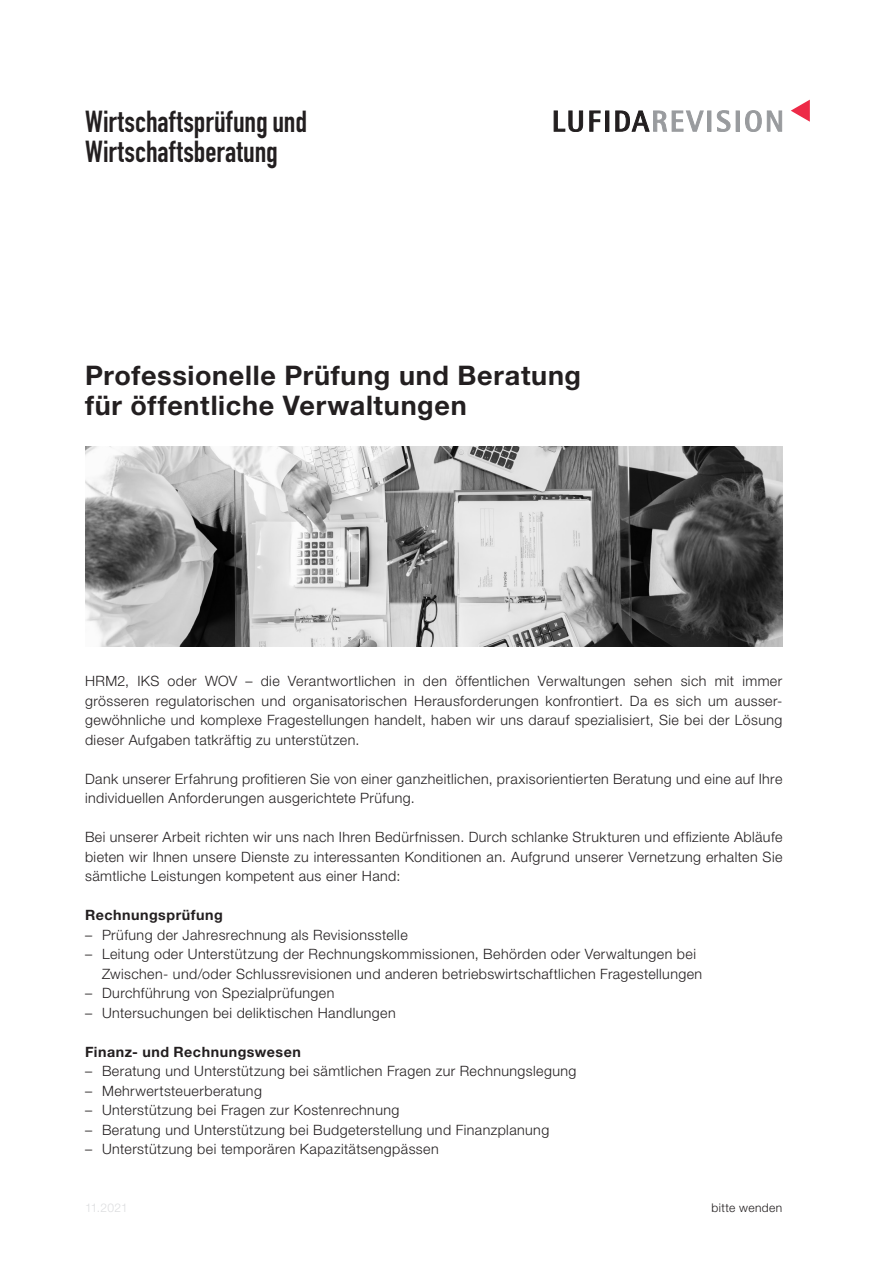
<style>
.page{position:relative;width:893px;height:1263px;background:#fff}
.page>*{position:absolute;margin:0;border:0;box-sizing:border-box;transform-origin:0 0}
.t1{font:30px/30px "DIN Engschrift Std";color:#231f20}
.t2{font:700 27px/30px "Helvetica Neue LT Pro";letter-spacing:.025em;color:#231f20}
.t3{font:300 14.25px/19.5px "Helvetica Neue LT Pro";letter-spacing:.03em;color:#231f20;text-align:justify}
.t4{font:700 14.25px "Helvetica Neue LT Pro";letter-spacing:.035em;color:#231f20}
.t5{font:300 12px "Helvetica Neue LT Pro";letter-spacing:.035em;color:#231f20}
.t6{font:300 12px "Helvetica Neue LT Pro";letter-spacing:.005em;color:#dcdddf}
</style>
<div class="page">
<svg style="left:554px;top:110px;width:29px;height:22px"></svg>
<svg style="left:589px;top:110px;width:12px;height:22px"></svg>
<div style="left:605px;top:111px;width:4px;height:20px;border:1px solid #231f20"></div>
<svg style="left:615px;top:110px;width:89px;height:22px"></svg>
<div style="left:707px;top:111px;width:4px;height:20px;border:1px solid #999b9e"></div>
<svg style="left:717px;top:110px;width:14px;height:22px"></svg>
<div style="left:736px;top:111px;width:4px;height:20px;border:1px solid #999b9e"></div>
<svg style="left:745px;top:110px;width:37px;height:22px"></svg>
<svg style="left:791px;top:100px;width:19px;height:22px"></svg>
<img style="left:85px;top:446px;width:697px;height:200px">
<h1 class="t1" style="left:85px;top:107px;width:224px">Wirtschaftsprüfung und<br>Wirtschaftsberatung</h1>
<h2 class="t2" style="left:85px;top:360px;width:498px">Professionelle Prüfung und Beratung für öffentliche Verwaltungen</h2>
<p class="t3" style="left:85px;top:671px;width:699px">HRM2, IKS oder WOV – die Verantwortlichen in den öffentlichen Verwaltungen sehen sich mit immer grösseren regulatorischen und organisatorischen Herausforderungen konfrontiert. Da es sich um ausser&shy;gewöhnliche und komplexe Fragestellungen handelt, haben wir uns darauf spezialisiert, Sie bei der Lösung dieser Aufgaben tatkräftig zu unterstützen.</p>
<p class="t3" style="left:85px;top:768px;width:699px">Dank unserer Erfahrung profitieren Sie von einer ganzheitlichen, praxisorientierten Beratung und eine auf Ihre individuellen Anforderungen ausgerichtete Prüfung.</p>
<p class="t3" style="left:85px;top:827px;width:699px">Bei unserer Arbeit richten wir uns nach Ihren Bedürfnissen. Durch schlanke Strukturen und effiziente Abläufe bieten wir Ihnen unsere Dienste zu interessanten Konditionen an. Aufgrund unserer Vernetzung erhalten Sie sämtliche Leistungen kompetent aus einer Hand:</p>
<p class="t4" style="left:85px;top:906px;width:139px">Rechnungsprüfung</p>
<p class="t3" style="left:85px;top:924px;width:324px">– Prüfung der Jahresrechnung als Revisionsstelle</p>
<p class="t3" style="left:102px;top:944px;width:602px;text-indent:-17px">– Leitung oder Unterstützung der Rechnungskommissionen, Behörden oder Verwaltungen bei<br>Zwischen- und/oder Schlussrevisionen und anderen betriebswirtschaftlichen Fragestellungen</p>
<p class="t3" style="left:85px;top:983px;width:251px">– Durchführung von Spezialprüfungen</p>
<p class="t3" style="left:85px;top:1002px;width:312px">– Untersuchungen bei deliktischen Handlungen</p>
<p class="t4" style="left:85px;top:1043px;width:217px">Finanz- und Rechnungswesen</p>
<p class="t3" style="left:85px;top:1061px;width:493px">– Beratung und Unterstützung bei sämtlichen Fragen zur Rechnungslegung</p>
<p class="t3" style="left:85px;top:1080px;width:178px">– Mehrwertsteuerberatung</p>
<p class="t3" style="left:85px;top:1100px;width:316px">– Unterstützung bei Fragen zur Kostenrechnung</p>
<p class="t3" style="left:85px;top:1119px;width:466px">– Beratung und Unterstützung bei Budgeterstellung und Finanzplanung</p>
<p class="t3" style="left:85px;top:1139px;width:355px">– Unterstützung bei temporären Kapazitätsengpässen</p>
<p class="t6" style="left:85px;top:1200px;width:44px">11.2021</p>
<p class="t5" style="left:711px;top:1200px;width:73px">bitte wenden</p>
</div>
